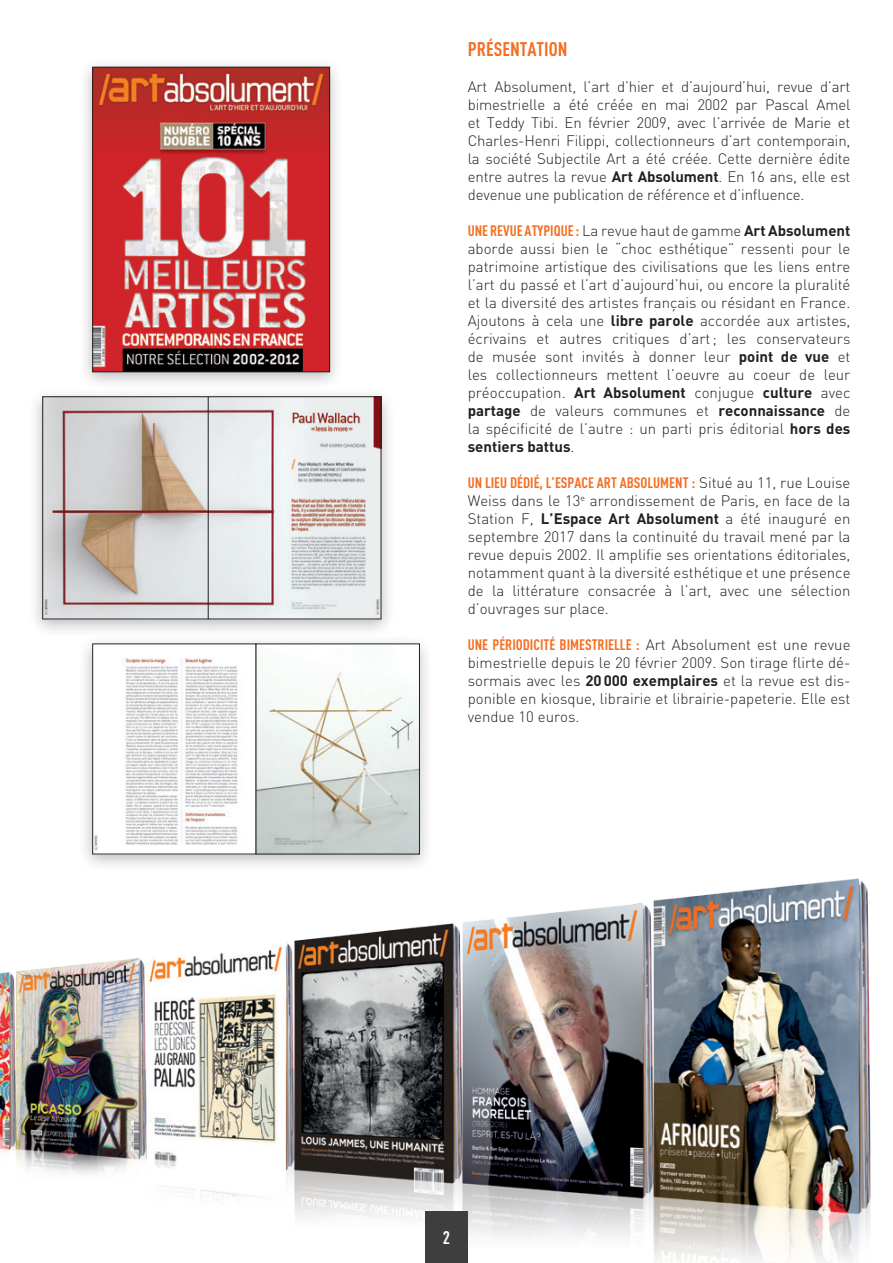
<style>
.page{position:relative;width:893px;height:1263px;background:#fff}
.page>*{position:absolute;margin:0;border:0;box-sizing:border-box;transform-origin:0 0}
.t1{font:700 19.5px "DIN Cond";color:#f36e21}
.t2{font:700 18px "DIN Cond";color:#fff}
.t3{font:300 15px/18px "DIN";color:#231f20;text-align:justify}
.t4{font:700 15px "DIN Cond";color:#f36e21}
.s1{font-weight:700}
.s2{font-family:"DIN Cond";font-weight:700;color:#f36e21}
.s3{font-family:"DIN";font-weight:300;color:#231f20}
</style>
<div class="page">
<img style="left:0;top:878px;width:871px;height:384px">
<div style="left:78px;top:634px;width:355px;height:239px;background:#231f20;opacity:.3"></div>
<img style="left:94px;top:646px;width:324px;height:206px">
<div style="left:78px;top:57px;width:266px;height:334px;background:#231f20;opacity:.3"></div>
<img style="left:94px;top:69px;width:234px;height:301px">
<div style="left:92px;top:67px;width:238px;height:305px;border:1px solid #231f20"></div>
<div style="left:28px;top:386px;width:367px;height:252px;background:#231f20;opacity:.3"></div>
<img style="left:45px;top:398px;width:163px;height:219px">
<div style="left:43px;top:396px;width:173px;height:223px;border:1px solid #231f20"></div>
<img style="left:210px;top:398px;width:169px;height:219px">
<div style="left:208px;top:396px;width:173px;height:223px;border:1px solid #231f20"></div>
<div style="left:425px;top:1212px;width:43px;height:51px;background:#3e3e3f"></div>
<h1 class="t1" style="left:468px;top:38px;width:101px">PRÉSENTATION</h1>
<p class="t3" style="left:468px;top:78px;width:384px">Art Absolument, l’art d’hier et d’aujourd’hui, revue d’art bimestrielle a été créée en mai 2002 par Pascal Amel et Teddy Tibi. En février 2009, avec l’arrivée de Marie et Charles-Henri Filippi, collectionneurs d’art contemporain, la société Subjectile Art a été créée. Cette dernière édite entre autres la revue <span class="s1">Art Absolument</span>. En 16 ans, elle est devenue une publication de référence et d’influence.</p>
<p class="t3" style="left:468px;top:222px;width:384px"><span class="s2">UNE REVUE ATYPIQUE :</span> La revue haut de gamme <span class="s1">Art Absolument </span>aborde aussi bien le “choc esthétique” ressenti pour le patrimoine artistique des civilisations que les liens entre l’art du passé et l’art d’aujourd’hui, ou encore la pluralité et la diversité des artistes français ou résidant en France.<br>Ajoutons à cela une <span class="s1">libre parole</span> accordée aux artistes, écrivains et autres critiques d’art; les conservateurs de musée sont invités à donner leur <span class="s1">point de vue</span> et les collectionneurs mettent l’oeuvre au coeur de leur préoccupation. <span class="s1">Art Absolument</span> conjugue <span class="s1">culture</span> avec <span class="s1">partage</span> de valeurs communes et <span class="s1">reconnaissance</span> de la spécificité de l’autre : un parti pris éditorial <span class="s1">hors des sentiers battus</span>.</p>
<p class="t4" style="left:468px;top:474px;width:384px">UN LIEU DÉDIÉ, L’ESPACE ART ABSOLUMENT : <span class="s3">Situé au 11, rue Louise</span></p>
<p class="t3" style="left:468px;top:492px;width:384px">Weiss dans le 13<sup>e</sup> arrondissement de Paris, en face de la Station F, <span class="s1">L’Espace Art Absolument</span> a été inauguré en septembre 2017 dans la continuité du travail mené par la revue depuis 2002. Il amplifie ses orientations éditoriales, notamment quant à la diversité esthétique et une présence de la littérature consacrée à l’art, avec une sélection d’ouvrages sur place.</p>
<p class="t4" style="left:468px;top:636px;width:384px">UNE PÉRIODICITÉ BIMESTRIELLE : <span class="s3">Art Absolument est une revue</span></p>
<p class="t3" style="left:468px;top:654px;width:384px">bimestrielle depuis le 20 février 2009. Son tirage flirte dé&shy;sormais avec les <span class="s1">20000 exemplaires</span> et la revue est dis&shy;ponible en kiosque, librairie et librairie-papeterie. Elle est vendue 10 euros.</p>
<p class="t2" style="left:443px;top:1226px;width:9px">2</p>
</div>
